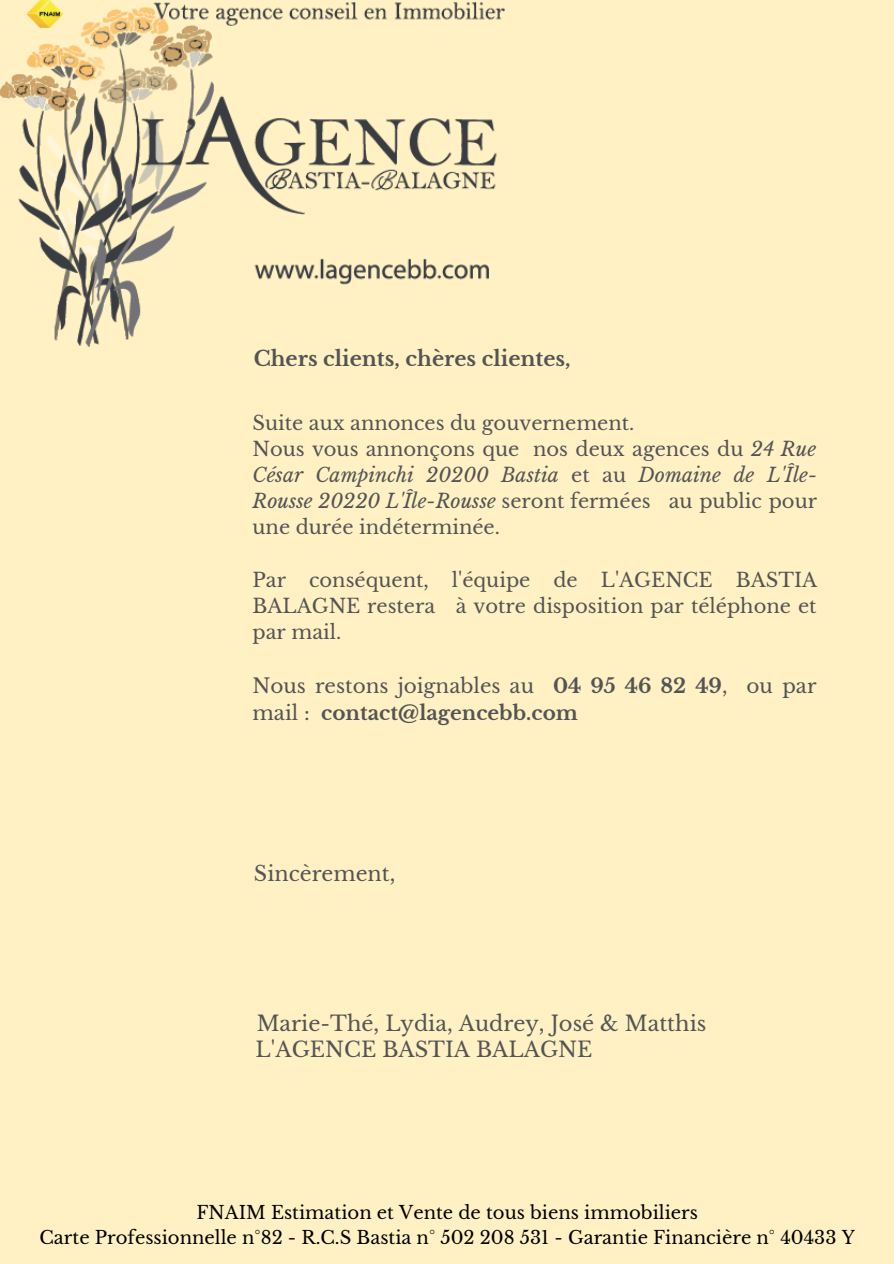
<style>
.page{position:relative;width:894px;height:1264px;background:#fff}
.page>*{position:absolute;margin:0;border:0;box-sizing:border-box;transform-origin:0 0}
.t1{font:21px/25px "Libre Baskerville";color:#545454}
.t2{font:700 20.7px "Libre Baskerville";color:#545454}
.t3{font:20.7px "Libre Baskerville";color:#545454}
.t4{font:19.95px/27.5px "Libre Baskerville";color:#545454}
.t5{font:19.5px/26.2px "Libre Baskerville";color:#545454}
.t6{font:18px/24.8px "Libre Baskerville";color:#000;text-align:center}
.s1{font-style:italic}
.s2{font-weight:700}
</style>
<div class="page">
<div style="left:0;top:0;width:893px;height:1263px;background:#fff1c4"></div>
<img style="left:0;top:0;width:504px;height:347px">
<p class="t2" style="left:253px;top:345px;width:318px">Chers clients, chères clientes,</p>
<p class="t5" style="left:252px;top:409px;width:566px">Suite aux annonces du gouvernement.<br>Nous vous annonçons que nos deux agences du <span class="s1">24 Rue César Campinchi 20200 Bastia</span> et au <span class="s1">Domaine de L'Île-Rousse 20220 L'Île-Rousse</span> seront fermées au public pour une durée indéterminée.</p>
<p class="t5" style="left:252px;top:567px;width:566px;text-align:justify">Par conséquent, l'équipe de L'AGENCE BASTIA BALAGNE restera à votre disposition par téléphone et par mail.</p>
<p class="t4" style="left:252px;top:672px;width:565px">Nous restons joignables au <span class="s2">04 95 46 82 49</span>, ou par mail : <span class="s2">contact@lagencebb.com</span></p>
<p class="t3" style="left:254px;top:860px;width:143px">Sincèrement,</p>
<p class="t1" style="left:255px;top:1011px;width:452px">Marie-Thé, Lydia, Audrey, José &amp; Matthis<br>L'AGENCE BASTIA BALAGNE</p>
<p class="t6" style="left:39px;top:1199px;width:816px">FNAIM Estimation et Vente de tous biens immobiliers<br>Carte Professionnelle n°82 - R.C.S Bastia n° 502 208 531 - Garantie Financière n° 40433 Y</p>
</div>
